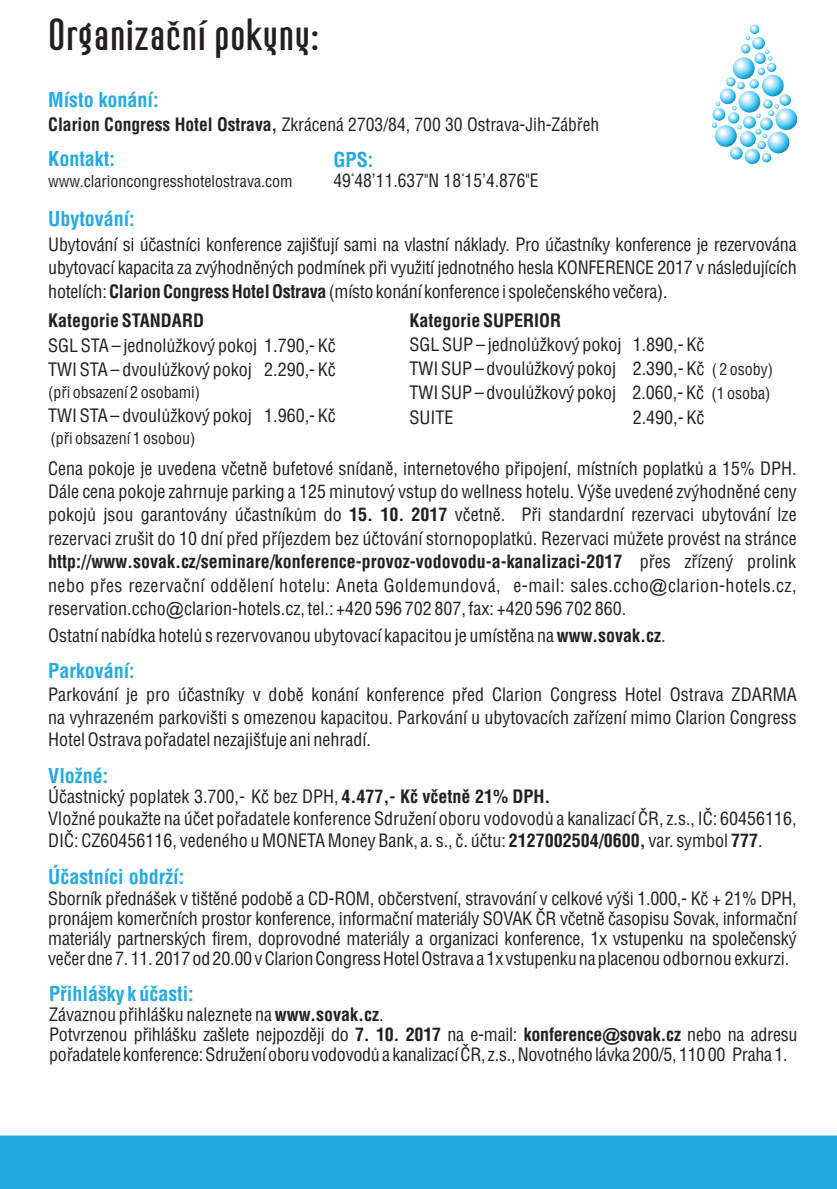
<style>
.page{position:relative;width:837px;height:1189px;background:#fff}
.page>*{position:absolute;margin:0;border:0;box-sizing:border-box;transform-origin:0 0}
.t1{font:900 40px "Mager";color:#231f20}
.t2{font:700 20px "Switzerland Condensed";color:#24aae1}
.t3{font:18px/23.4px "Switzerland Condensed";color:#231f20}
.t4{font:700 18px "Switzerland Condensed";color:#231f20}
.t5{font:16px "Switzerland Condensed";color:#231f20}
.s1{font-weight:700}
.s2{font-family:"Arial"}
.s3{font-size:16px}
.s4{font-family:"Arial";font-weight:700}
</style>
<div class="page">
<div style="left:0;top:1135px;width:837px;height:53px;background:#24aae1"></div>
<svg style="left:775px;top:108px;width:22px;height:22px"></svg>
<svg style="left:744px;top:149px;width:16px;height:15px"></svg>
<svg style="left:712px;top:25px;width:79px;height:137px"></svg>
<h1 class="t1" style="left:48px;top:18px;width:273px">Organizační pokyny:</h1>
<p class="t2" style="left:48px;top:91px;width:112px">Místo konání:</p>
<p class="t3" style="left:48px;top:114px;width:552px"><span class="s1">Clarion Congress Hotel Ostrava,</span> Zkrácená 2703/84, 700 30 Ostrava-Jih-Zábřeh</p>
<p class="t2" style="left:48px;top:150px;width:68px">Kontakt:</p>
<p class="t2" style="left:333px;top:150px;width:42px">GPS:</p>
<p class="t5" style="left:48px;top:174px;width:246px">www.clarioncongresshotelostrava.com</p>
<p class="t3" style="left:333px;top:170px;width:207px">49°48'11.637"N 18°15'4.876"E</p>
<p class="t2" style="left:48px;top:210px;width:88px">Ubytování:</p>
<p class="t3" style="left:48px;top:234px;width:750px;text-align:justify">Ubytování si účastníci konference zajišťují sami na vlastní náklady. Pro účastníky konference je rezervována ubytovací kapacita za zvýhodněných podmínek při využití jednotného hesla KONFERENCE 2017 v následujících hotelích:<span class="s1">ClarionCongressHotelOstrava</span> (místo konání konference i společenskéhovečera).</p>
<p class="t4" style="left:48px;top:313px;width:157px">Kategorie STANDARD</p>
<p class="t3" style="left:48px;top:334px;width:289px;line-height:24.2px">SGL STA – jednolůžkový pokoj 1.790,- Kč<br>TWI STA – dvoulůžkový pokoj 2.290,- Kč</p>
<p class="t5" style="left:48px;top:385px;width:153px">(při obsazení 2 osobami)</p>
<p class="t3" style="left:48px;top:405px;width:289px">TWI STA – dvoulůžkový pokoj 1.960,- Kč</p>
<p class="t5" style="left:51px;top:431px;width:146px">(při obsazení 1 osobou)</p>
<p class="t3" style="left:48px;top:458px;width:750px;text-align:justify">Cena pokoje je uvedena včetně bufetové snídaně, internetového připojení, místních poplatků a 15% DPH.<br>Dále cena pokoje zahrnuje parking a 125 minutový vstup do wellness hotelu. Výše uvedené zvýhodněné ceny pokojů jsou garantovány účastníkům do <span class="s1">15. 10. 2017</span> včetně. Při standardní rezervaci ubytování lze rezervaci zrušit do 10 dní před příjezdem bez účtování stornopoplatků. Rezervaci můžete provést na stránce <span class="s1">http://www.sovak.cz/seminare/konference-provoz-vodovodu-a-kanalizaci-2017</span> přes zřízený prolink nebo přes rezervační oddělení hotelu: Aneta Goldemundová, e-mail: sales.ccho<span class="s2">@</span>clarion-hotels.cz, reservation.ccho<span class="s2">@</span>clarion-hotels.cz, tel.: +420 596 702 807, fax: +420 596 702 860.</p>
<p class="t3" style="left:48px;top:625px;width:619px">Ostatní nabídka hotelů s rezervovanou ubytovací kapacitou je umístěna na <span class="s1">www.sovak.cz</span>.</p>
<p class="t2" style="left:48px;top:661px;width:88px">Parkování:</p>
<p class="t3" style="left:48px;top:684px;width:750px;line-height:22.6px;text-align:justify">Parkování je pro účastníky v době konání konference před Clarion Congress Hotel Ostrava ZDARMA na vyhrazeném parkovišti s omezenou kapacitou. Parkování u ubytovacích zařízení mimo Clarion Congress Hotel Ostrava pořadatel nezajišťuje ani nehradí.</p>
<p class="t4" style="left:409px;top:312px;width:153px">Kategorie SUPERIOR</p>
<p class="t3" style="left:409px;top:334px;width:365px;line-height:24.2px">SGL SUP – jednolůžkový pokoj 1.890,- Kč<br>TWI SUP – dvoulůžkový pokoj 2.390,- Kč <span class="s3">( 2 osoby)<br></span>TWI SUP – dvoulůžkový pokoj 2.060,- Kč <span class="s3">(1 osoba)<br></span>SUITE</p>
<p class="t3" style="left:633px;top:407px;width:73px">2.490,- Kč</p>
<p class="t2" style="left:48px;top:766px;width:61px">Vložné:</p>
<p class="t3" style="left:48px;top:786px;width:750px;line-height:22px">Účastnický poplatek 3.700,- Kè bez DPH, <span class="s1">4.477,- Kè vèetně 21% DPH.<br></span>Vložné poukažte na účet pořadatele konference Sdružení oboru vodovodů a kanalizací ČR, z.s., IČ: 60456116,<br>DIČ: CZ60456116, vedeného u MONETA Money Bank, a. s., č. účtu: <span class="s1">2127002504/0600,</span> var. symbol <span class="s1">777</span>.</p>
<p class="t2" style="left:48px;top:867px;width:137px">Úèastníci obdrží:</p>
<p class="t3" style="left:48px;top:889px;width:750px;line-height:20px;text-align:justify">Sborník přednášek v tištěné podobě a CD-ROM, občerstvení, stravování v celkové výši 1.000,- Kč + 21% DPH, pronájem komerčních prostor konference, informační materiály SOVAK ČR včetně časopisu Sovak, informační materiály partnerských firem, doprovodné materiály a organizaci konference, 1x vstupenku na společenský večerdne7. 11.2017od20.00vClarionCongressHotelOstrava a1x vstupenkunaplacenou odbornou exkurzi.</p>
<p class="t2" style="left:49px;top:984px;width:146px">Přihlášky k účasti:</p>
<p class="t3" style="left:49px;top:1005px;width:750px;line-height:20px">Závaznou přihlášku naleznete na <span class="s1">www.sovak.cz</span>.<br>Potvrzenou přihlášku zašlete nejpozději do <span class="s1">7. 10. 2017</span> na e-mail: <span class="s1">konference</span><span class="s4">@</span><span class="s1">sovak.cz</span> nebo na adresu pořadatele konference:Sdruženíoboruvodovodůa kanalizacíČR,z.s.,Novotnéholávka200/5, 110 00 Praha1.</p>
</div>
